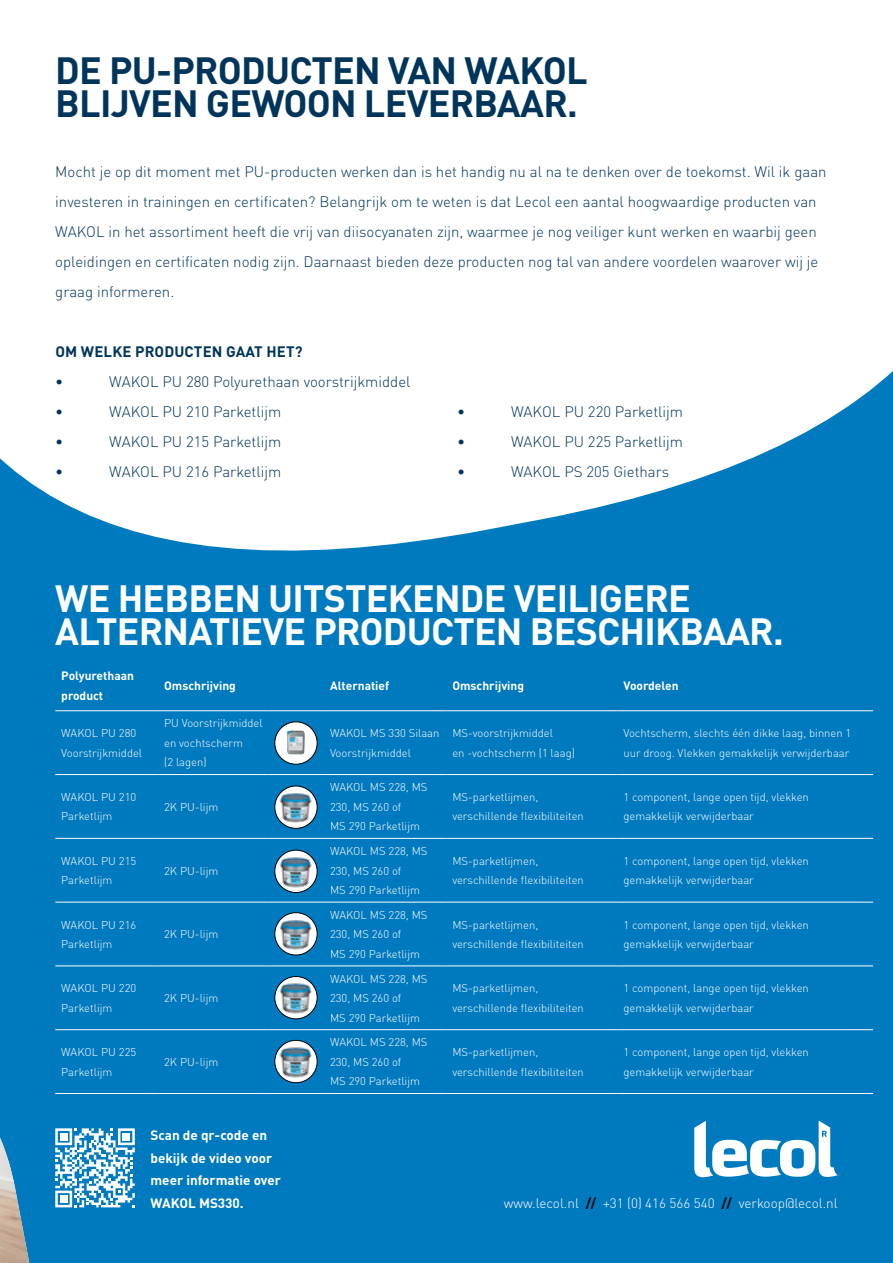
<style>
.page{position:relative;width:893px;height:1263px;background:#007abf}
.page>*{position:absolute;margin:0;border:0;box-sizing:border-box;transform-origin:0 0}
.t1{font:700 37.5px/33px "DIN Pro";letter-spacing:-.02em;color:#fff}
.t2{font:700 37.5px/33px "DIN Pro";letter-spacing:-.02em;color:#00355b}
.t3{font:300 15px/30px "DIN Pro";color:#00355b}
.t4{font:700 15px "DIN Pro";letter-spacing:.01em;color:#00355b}
.t5{font:700 13.5px/22.5px "DIN Pro";color:#fff}
.t6{font:300 13.5px "DIN Pro";color:#fff}
.t7{font:700 12px/19.5px "DIN Pro";color:#fff}
.t8{font:300 11.25px/19.5px "DIN Pro";color:#fff}
.s1{font-weight:700;color:#000}
</style>
<div class="page">
<svg style="left:0;top:0;width:893px;height:551px;background:#e9f3f9"></svg>
<img style="left:0;top:1138px;width:29px;height:125px">
<hr style="left:55px;top:710px;width:103px;height:1px;background:#fff">
<hr style="left:158px;top:710px;width:111px;height:1px;background:#fff">
<hr style="left:269px;top:710px;width:55px;height:1px;background:#fff">
<hr style="left:324px;top:710px;width:122px;height:1px;background:#fff">
<hr style="left:446px;top:710px;width:171px;height:1px;background:#fff">
<hr style="left:617px;top:710px;width:256px;height:1px;background:#fff">
<hr style="left:55px;top:774px;width:103px;height:1px;background:#fff">
<hr style="left:158px;top:774px;width:111px;height:1px;background:#fff">
<hr style="left:269px;top:774px;width:55px;height:1px;background:#fff">
<hr style="left:324px;top:774px;width:122px;height:1px;background:#fff">
<hr style="left:446px;top:774px;width:171px;height:1px;background:#fff">
<hr style="left:617px;top:774px;width:256px;height:1px;background:#fff">
<hr style="left:55px;top:838px;width:103px;height:1px;background:#fff">
<hr style="left:158px;top:838px;width:111px;height:1px;background:#fff">
<hr style="left:269px;top:838px;width:55px;height:1px;background:#fff">
<hr style="left:324px;top:838px;width:122px;height:1px;background:#fff">
<hr style="left:446px;top:838px;width:171px;height:1px;background:#fff">
<hr style="left:617px;top:838px;width:256px;height:1px;background:#fff">
<hr style="left:55px;top:902px;width:103px;height:1px;background:#fff">
<hr style="left:158px;top:902px;width:111px;height:1px;background:#fff">
<hr style="left:269px;top:902px;width:55px;height:1px;background:#fff">
<hr style="left:324px;top:902px;width:122px;height:1px;background:#fff">
<hr style="left:446px;top:902px;width:171px;height:1px;background:#fff">
<hr style="left:617px;top:902px;width:256px;height:1px;background:#fff">
<hr style="left:55px;top:966px;width:103px;height:1px;background:#fff">
<hr style="left:158px;top:966px;width:111px;height:1px;background:#fff">
<hr style="left:269px;top:966px;width:55px;height:1px;background:#fff">
<hr style="left:324px;top:966px;width:122px;height:1px;background:#fff">
<hr style="left:446px;top:966px;width:171px;height:1px;background:#fff">
<hr style="left:617px;top:966px;width:256px;height:1px;background:#fff">
<hr style="left:55px;top:1029px;width:103px;height:1px;background:#fff">
<hr style="left:158px;top:1029px;width:111px;height:1px;background:#fff">
<hr style="left:269px;top:1029px;width:55px;height:1px;background:#fff">
<hr style="left:324px;top:1029px;width:122px;height:1px;background:#fff">
<hr style="left:446px;top:1029px;width:171px;height:1px;background:#fff">
<hr style="left:617px;top:1029px;width:256px;height:1px;background:#fff">
<hr style="left:55px;top:1093px;width:103px;height:1px;background:#fff">
<hr style="left:158px;top:1093px;width:111px;height:1px;background:#fff">
<hr style="left:269px;top:1093px;width:55px;height:1px;background:#fff">
<hr style="left:324px;top:1093px;width:122px;height:1px;background:#fff">
<hr style="left:446px;top:1093px;width:171px;height:1px;background:#fff">
<hr style="left:617px;top:1093px;width:256px;height:1px;background:#fff">
<svg style="left:55px;top:1128px;width:80px;height:79px"></svg>
<div style="left:60px;top:1133px;width:7px;height:7px;background:#fff"></div>
<div style="left:123px;top:1133px;width:7px;height:7px;background:#fff"></div>
<div style="left:60px;top:1195px;width:7px;height:7px;background:#fff"></div>
<svg style="left:694px;top:1120px;width:144px;height:57px"></svg>
<div style="left:275px;top:722px;width:42px;height:42px;background:#fff;border-radius:50%"></div>
<div style="left:274px;top:721px;width:44px;height:43px;border:1px solid #000;border-radius:50%"></div>
<svg style="left:275px;top:786px;width:42px;height:42px"></svg>
<div style="left:274px;top:786px;width:44px;height:43px;border:1px solid #000;border-radius:50%"></div>
<svg style="left:275px;top:850px;width:42px;height:42px"></svg>
<div style="left:274px;top:850px;width:44px;height:43px;border:1px solid #000;border-radius:50%"></div>
<svg style="left:275px;top:913px;width:42px;height:42px"></svg>
<div style="left:274px;top:912px;width:44px;height:43px;border:1px solid #000;border-radius:50%"></div>
<svg style="left:275px;top:976px;width:42px;height:43px"></svg>
<div style="left:274px;top:976px;width:44px;height:43px;border:1px solid #000;border-radius:50%"></div>
<svg style="left:275px;top:1040px;width:42px;height:43px"></svg>
<div style="left:274px;top:1040px;width:44px;height:43px;border:1px solid #000;border-radius:50%"></div>
<img style="left:287px;top:730px;width:18px;height:24px">
<img style="left:277px;top:788px;width:38px;height:38px">
<img style="left:277px;top:852px;width:38px;height:38px">
<img style="left:277px;top:915px;width:38px;height:38px">
<img style="left:277px;top:979px;width:38px;height:37px">
<img style="left:277px;top:1043px;width:38px;height:37px">
<h1 class="t2" style="left:55px;top:49px;width:534px">DE PU-PRODUCTEN VAN WAKOL<br>BLIJVEN GEWOON LEVERBAAR.</h1>
<p class="t3" style="left:55px;top:155px;width:773px">Mocht je op dit moment met PU-producten werken dan is het handig nu al na te denken over de toekomst. Wil ik gaan investeren in trainingen en certificaten? Belangrijk om te weten is dat Lecol een aantal hoogwaardige producten van WAKOL in het assortiment heeft die vrij van diisocyanaten zijn, waarmee je nog veiliger kunt werken en waarbij geen opleidingen en certificaten nodig zijn. Daarnaast bieden deze producten nog tal van andere voordelen waarover wij je graag informeren.</p>
<h2 class="t4" style="left:55px;top:339px;width:249px">OM WELKE PRODUCTEN GAAT HET?</h2>
<h2 class="t3" style="left:55px;top:365px;width:10px">•</h2>
<h2 class="t3" style="left:109px;top:365px;width:303px">WAKOL PU 280 Polyurethaan voorstrijkmiddel</h2>
<h2 class="t3" style="left:55px;top:395px;width:10px">•</h2>
<h2 class="t3" style="left:109px;top:395px;width:173px">WAKOL PU 210 Parketlijm</h2>
<h2 class="t3" style="left:55px;top:425px;width:10px">•</h2>
<h2 class="t3" style="left:109px;top:425px;width:173px">WAKOL PU 215 Parketlijm</h2>
<h2 class="t3" style="left:55px;top:455px;width:10px">•</h2>
<h2 class="t3" style="left:109px;top:455px;width:173px">WAKOL PU 216 Parketlijm</h2>
<h2 class="t3" style="left:457px;top:395px;width:10px">•</h2>
<h2 class="t3" style="left:511px;top:395px;width:173px">WAKOL PU 220 Parketlijm</h2>
<h2 class="t3" style="left:457px;top:425px;width:10px">•</h2>
<h2 class="t3" style="left:511px;top:425px;width:173px">WAKOL PU 225 Parketlijm</h2>
<h2 class="t3" style="left:457px;top:455px;width:10px">•</h2>
<h2 class="t3" style="left:511px;top:455px;width:160px">WAKOL PS 205 Giethars</h2>
<h1 class="t1" style="left:55px;top:577px;width:730px">WE HEBBEN UITSTEKENDE VEILIGERE<br>ALTERNATIEVE PRODUCTEN BESCHIKBAAR.</h1>
<p class="t7" style="left:61px;top:664px;width:74px">Polyurethaan product</p>
<p class="t7" style="left:164px;top:674px;width:73px">Omschrijving</p>
<p class="t7" style="left:330px;top:674px;width:61px">Alternatief</p>
<p class="t7" style="left:452px;top:674px;width:73px">Omschrijving</p>
<p class="t7" style="left:623px;top:674px;width:57px">Voordelen</p>
<p class="t8" style="left:61px;top:722px;width:82px">WAKOL PU 280<br>Voorstrijkmiddel</p>
<p class="t8" style="left:164px;top:713px;width:100px">PU Voorstrijkmiddel en vochtscherm<br>(2 lagen)</p>
<p class="t8" style="left:330px;top:722px;width:111px">WAKOL MS 330 Silaan<br>Voorstrijkmiddel</p>
<p class="t8" style="left:452px;top:722px;width:124px">MS-voorstrijkmiddel<br>en -vochtscherm (1 laag)</p>
<p class="t8" style="left:623px;top:722px;width:229px">Vochtscherm, slechts één dikke laag, binnen 1 uur droog. Vlekken gemakkelijk verwijderbaar</p>
<p class="t8" style="left:61px;top:786px;width:76px">WAKOL PU 210<br>Parketlijm</p>
<p class="t8" style="left:164px;top:796px;width:56px">2K PU-lijm</p>
<p class="t8" style="left:330px;top:776px;width:99px">WAKOL MS 228, MS<br>230, MS 260 of<br>MS 290 Parketlijm</p>
<p class="t8" style="left:452px;top:786px;width:133px">MS-parketlijmen, verschillende flexibiliteiten</p>
<p class="t8" style="left:623px;top:786px;width:187px">1 component, lange open tijd, vlekken gemakkelijk verwijderbaar</p>
<p class="t8" style="left:61px;top:850px;width:76px">WAKOL PU 215<br>Parketlijm</p>
<p class="t8" style="left:164px;top:860px;width:56px">2K PU-lijm</p>
<p class="t8" style="left:61px;top:914px;width:76px">WAKOL PU 216<br>Parketlijm</p>
<p class="t8" style="left:164px;top:923px;width:56px">2K PU-lijm</p>
<p class="t8" style="left:61px;top:977px;width:76px">WAKOL PU 220<br>Parketlijm</p>
<p class="t8" style="left:164px;top:987px;width:56px">2K PU-lijm</p>
<p class="t8" style="left:61px;top:1041px;width:76px">WAKOL PU 225<br>Parketlijm</p>
<p class="t8" style="left:164px;top:1051px;width:56px">2K PU-lijm</p>
<p class="t5" style="left:150px;top:1122px;width:132px">Scan de qr-code en bekijk de video voor meer informatie over<br>WAKOL MS330.</p>
<p class="t8" style="left:330px;top:840px;width:99px">WAKOL MS 228, MS<br>230, MS 260 of<br>MS 290 Parketlijm</p>
<p class="t8" style="left:452px;top:850px;width:133px">MS-parketlijmen, verschillende flexibiliteiten</p>
<p class="t8" style="left:623px;top:850px;width:187px">1 component, lange open tijd, vlekken gemakkelijk verwijderbaar</p>
<p class="t8" style="left:330px;top:904px;width:99px">WAKOL MS 228, MS<br>230, MS 260 of<br>MS 290 Parketlijm</p>
<p class="t8" style="left:452px;top:914px;width:133px">MS-parketlijmen, verschillende flexibiliteiten</p>
<p class="t8" style="left:623px;top:914px;width:187px">1 component, lange open tijd, vlekken gemakkelijk verwijderbaar</p>
<p class="t8" style="left:330px;top:968px;width:99px">WAKOL MS 228, MS<br>230, MS 260 of<br>MS 290 Parketlijm</p>
<p class="t8" style="left:452px;top:977px;width:133px">MS-parketlijmen, verschillende flexibiliteiten</p>
<p class="t8" style="left:623px;top:977px;width:187px">1 component, lange open tijd, vlekken gemakkelijk verwijderbaar</p>
<p class="t8" style="left:330px;top:1031px;width:99px">WAKOL MS 228, MS<br>230, MS 260 of<br>MS 290 Parketlijm</p>
<p class="t8" style="left:452px;top:1041px;width:133px">MS-parketlijmen, verschillende flexibiliteiten</p>
<p class="t8" style="left:623px;top:1041px;width:187px">1 component, lange open tijd, vlekken gemakkelijk verwijderbaar</p>
<p class="t6" style="left:504px;top:1192px;width:335px">www.lecol.nl <span class="s1">//</span> +31 (0) 416 566 540 <span class="s1">//</span> verkoop@lecol.nl</p>
</div>
